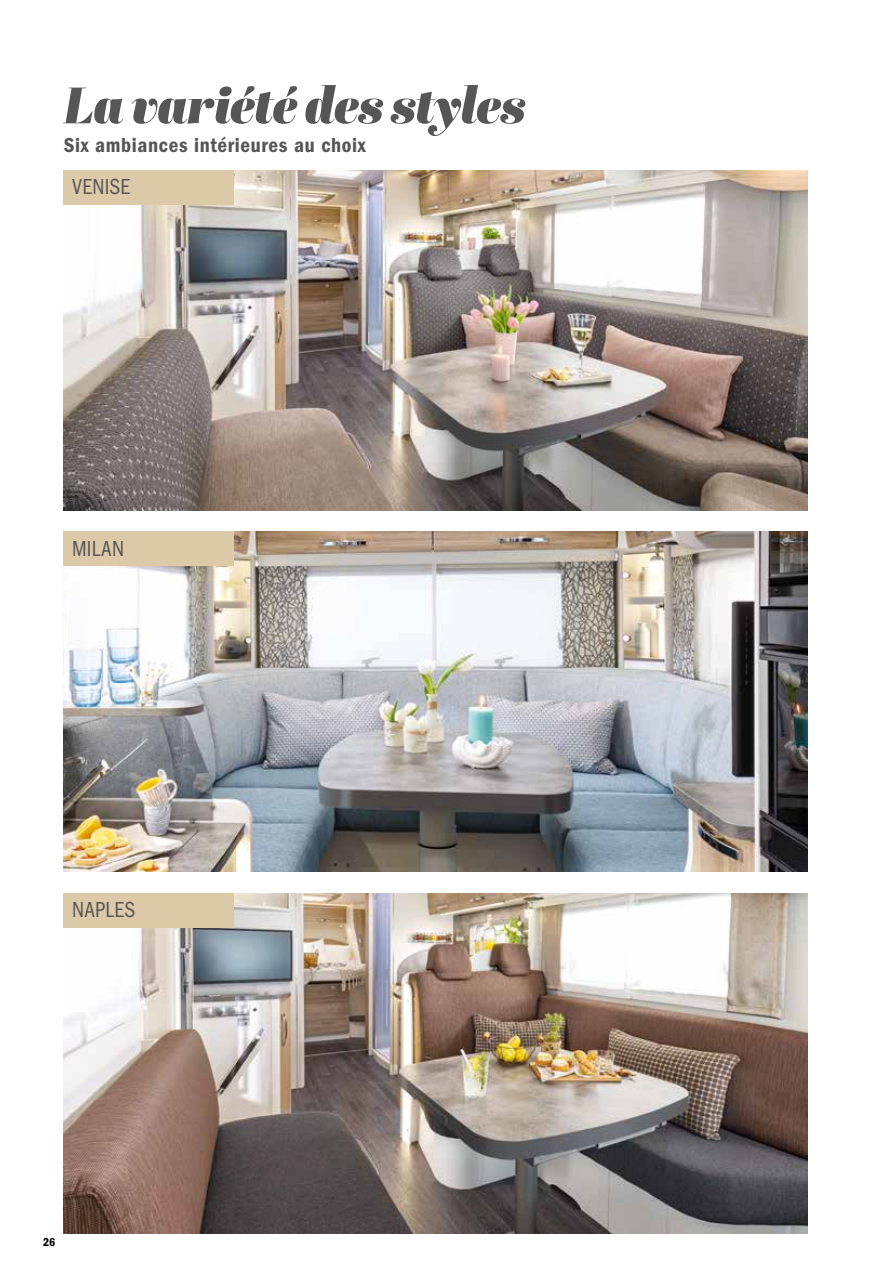
<style>
.page{position:relative;width:893px;height:1263px;background:#fff}
.page>*{position:absolute;margin:0;border:0;box-sizing:border-box;transform-origin:0 0}
.t1{font:italic 51px "Abril Display Bl";letter-spacing:-.01em;color:#565656}
.t2{font:condensed 22.5px "Franklin Gothic";letter-spacing:.01em;color:#565656;scale:.95 1}
.t3{font:600 condensed 21px "Franklin Gothic";letter-spacing:.03em;color:#565656}
.t4{font:600 condensed 12px "Franklin Gothic";color:#000}
</style>
<div class="page">
<img style="left:64px;top:170px;width:744px;height:340px">
<img style="left:64px;top:531px;width:744px;height:341px">
<img style="left:64px;top:893px;width:744px;height:340px">
<div style="left:64px;top:170px;width:170px;height:34px;background:#dcc9a8"></div>
<div style="left:64px;top:531px;width:170px;height:35px;background:#dcc9a8"></div>
<div style="left:64px;top:893px;width:170px;height:34px;background:#dcc9a8"></div>
<h1 class="t1" style="left:64px;top:69px;width:463px">La variété des styles</h1>
<p class="t3" style="left:64px;top:133px;width:303px">Six ambiances intérieures au choix</p>
<p class="t2" style="left:72px;top:174px;width:63px">VENISE</p>
<p class="t2" style="left:72px;top:535px;width:56px">MILAN</p>
<p class="t2" style="left:72px;top:897px;width:68px">NAPLES</p>
<p class="t4" style="left:43px;top:1235px;width:14px">26</p>
</div>
